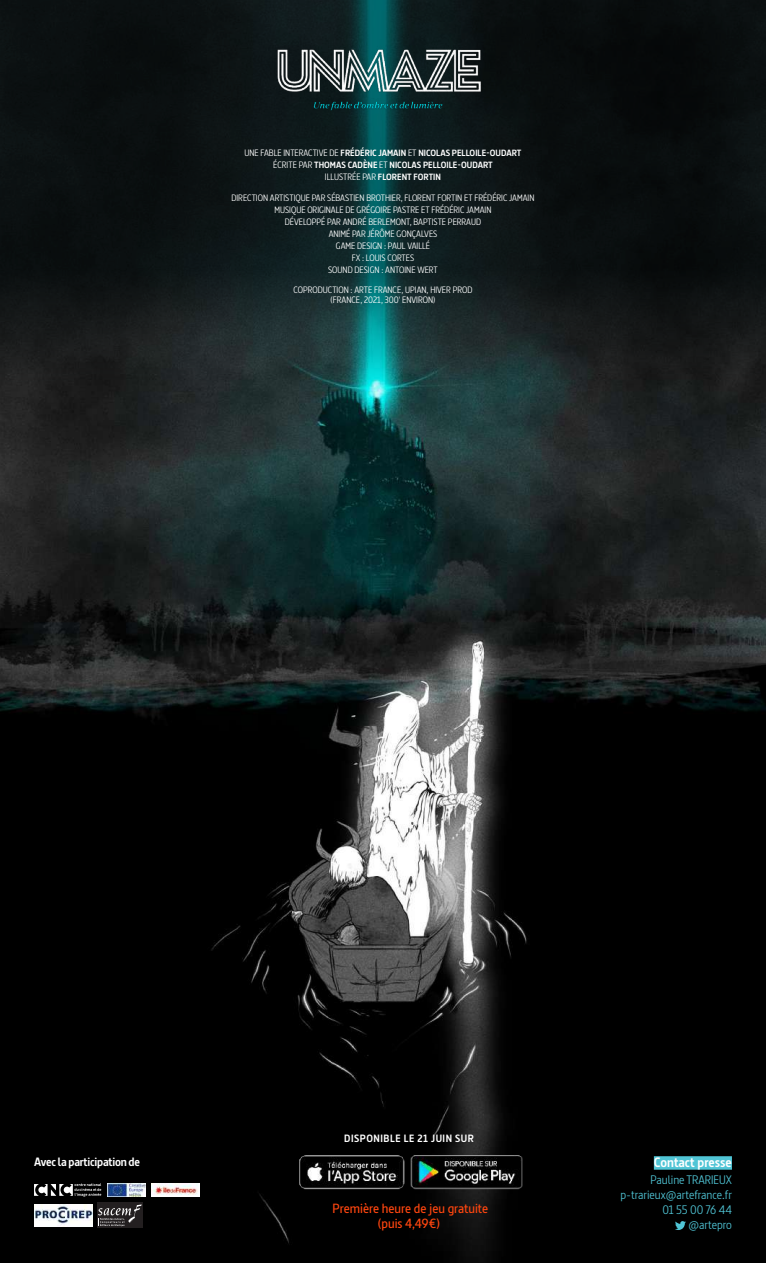
<style>
.page{position:relative;width:766px;height:1263px;background:#fff}
.page>*{position:absolute;margin:0;border:0;box-sizing:border-box;transform-origin:0 0}
.t1{font:700 13.5px "Barna";color:#fff}
.t2{font:600 13.2px/14.2px "Barna";color:#ff460f;text-align:center}
.t3{font:12px/15px "Barna";color:#50c5d6;text-align:right}
.t4{font:700 12px "Barna";letter-spacing:-.02em;color:#fff}
.t5{font:700 10.5px "Barna";letter-spacing:.05em;color:#fff}
.t6{font:9px/12px "Barna";color:#fff;text-align:center}
.t7{font:700 9px/12px "Barna";color:#fff;text-align:center}
.s1{font-weight:400}
</style>
<div class="page">
<img style="left:0;top:385px;width:765px;height:878px">
<svg style="left:0;top:0;width:765px;height:385px;background:#0f1a1b"></svg>
<div style="left:653px;top:1156px;width:78px;height:14px;background:#50c5d6"></div>
<svg style="left:674px;top:1221px;width:11px;height:9px"></svg>
<img style="left:256px;top:34px;width:248px;height:85px">
<svg style="left:34px;top:1183px;width:67px;height:14px"></svg>
<img style="left:107px;top:1183px;width:39px;height:14px">
<img style="left:151px;top:1183px;width:48px;height:14px">
<img style="left:34px;top:1204px;width:58px;height:23px">
<div style="left:97px;top:1202px;width:45px;height:26px;background:#231f20"></div>
<svg style="left:98px;top:1204px;width:44px;height:22px"></svg>
<img style="left:277px;top:1147px;width:263px;height:58px">
<p class="t7" style="left:244px;top:147px;width:278px"><span class="s1">UNE FABLE INTERACTIVE DE</span> FRÉDÉRIC JAMAIN <span class="s1">ET</span> NICOLAS PELLOILE-OUDART<br><span class="s1">ÉCRITE PAR</span> THOMAS CADÈNE <span class="s1">ET</span> NICOLAS PELLOILE-OUDART<br><span class="s1">ILLUSTRÉE PAR</span> FLORENT FORTIN</p>
<p class="t6" style="left:231px;top:191px;width:304px">DIRECTION ARTISTIQUE PAR SÉBASTIEN BROTHIER, FLORENT FORTIN ET FRÉDÉRIC JAMAIN MUSIQUE ORIGINALE DE GRÉGOIRE PASTRE ET FRÉDÉRIC JAMAIN<br>DÉVELOPPÉ PAR ANDRÉ BERLEMONT, BAPTISTE PERRAUD<br>ANIMÉ PAR JÉRÔME GONÇALVES<br>GAME DESIGN : PAUL VAILLÉ<br>FX : LOUIS CORTES<br>SOUND DESIGN : ANTOINE WERT</p>
<p class="t6" style="left:293px;top:284px;width:180px;line-height:10.5px">COPRODUCTION : ARTE FRANCE, UPIAN, HIVER PROD (FRANCE, 2021, 300' ENVIRON)</p>
<h3 class="t4" style="left:34px;top:1155px;width:107px">Avec la participation de</h3>
<p class="t5" style="left:344px;top:1132px;width:131px">DISPONIBLE LE 21 JUIN SUR</p>
<h2 class="t2" style="left:332px;top:1202px;width:157px">Première heure de jeu gratuite (puis 4,49€)</h2>
<h1 class="t1" style="left:653px;top:1154px;width:80px">Contact presse</h1>
<h3 class="t3" style="left:620px;top:1172px;width:113px">Pauline TRARIEUX p-trarieux@artefrance.fr<br>01 55 00 76 44 @artepro</h3>
</div>
